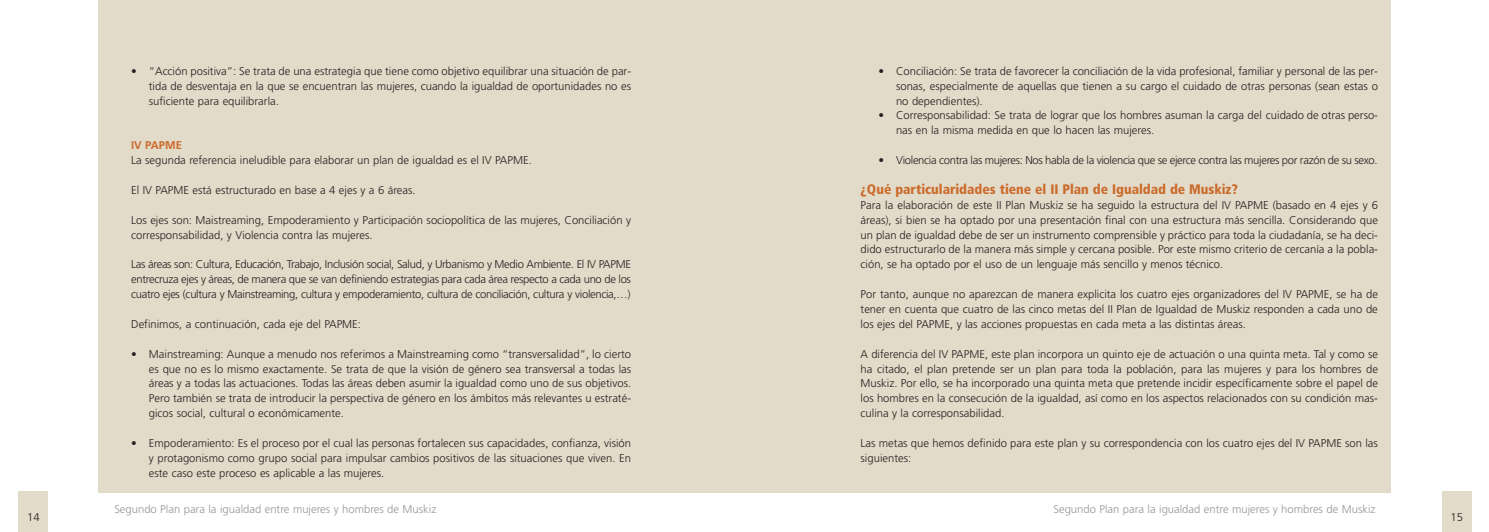
<style>
.page{position:relative;width:1489px;height:532px;background:#fff}
.page>*{position:absolute;margin:0;border:0;box-sizing:border-box;transform-origin:0 0}
.t1{font:900 condensed 13.75px "Frutiger";color:#cb6b2c}
.t2{font:300 11.25px/14.9px "Frutiger";color:#231f20;text-align:justify}
.t3{font:300 11.25px "Frutiger";color:#939598}
.t4{font:300 11.25px "Frutiger";letter-spacing:-.03em;color:#231f20}
.t5{font:700 11.25px "Frutiger";color:#cb6b2c}
</style>
<div class="page">
<div style="left:1441px;top:491px;width:30px;height:40px;background:#e3dbc9"></div>
<div style="left:99px;top:0;width:1291px;height:492px;background:#e3dbc9"></div>
<div style="left:19px;top:491px;width:29px;height:40px;background:#e3dbc9"></div>
<p class="t2" style="left:27px;top:511px;width:14px">14</p>
<p class="t2" style="left:149px;top:64px;width:483px;text-indent:-18px">• “Acción positiva”: Se trata de una estrategia que tiene como objetivo equilibrar una situación de par&shy;tida de desventaja en la que se encuentran las mujeres, cuando la igualdad de oportunidades no es suficiente para equilibrarla.</p>
<p class="t5" style="left:131px;top:141px;width:52px">IV PAPME</p>
<p class="t2" style="left:131px;top:154px;width:402px">La segunda referencia ineludible para elaborar un plan de igualdad es el IV PAPME.</p>
<p class="t2" style="left:131px;top:183px;width:286px">El IV PAPME está estructurado en base a 4 ejes y a 6 áreas.</p>
<p class="t2" style="left:131px;top:213px;width:501px">Los ejes son: Maistreaming, Empoderamiento y Participación sociopolítica de las mujeres, Conciliación y corresponsabilidad, y Violencia contra las mujeres.</p>
<p class="t2" style="left:131px;top:258px;width:501px">Las áreas son: Cultura, Educación, Trabajo, Inclusión social, Salud, y Urbanismo y Medio Ambiente. El IV PAPME entrecruza ejes y áreas, de manera que se van definiendo estrategias para cada área respecto a cada uno de los cuatro ejes (cultura y Mainstreaming, cultura y empoderamiento, cultura de conciliación, cultura y violencia,…)</p>
<p class="t2" style="left:131px;top:317px;width:231px">Definimos, a continuación, cada eje del PAPME:</p>
<p class="t2" style="left:149px;top:347px;width:484px;text-indent:-18px">• Mainstreaming: Aunque a menudo nos referimos a Mainstreaming como “transversalidad”, lo cierto es que no es lo mismo exactamente. Se trata de que la visión de género sea transversal a todas las áreas y a todas las actuaciones. Todas las áreas deben asumir la igualdad como uno de sus objetivos.<br>Pero también se trata de introducir la perspectiva de género en los ámbitos más relevantes u estraté&shy;gicos social, cultural o económicamente.</p>
<p class="t2" style="left:149px;top:436px;width:484px;text-indent:-18px">• Empoderamiento: Es el proceso por el cual las personas fortalecen sus capacidades, confianza, visión y protagonismo como grupo social para impulsar cambios positivos de las situaciones que viven. En este caso este proceso es aplicable a las mujeres.</p>
<p class="t3" style="left:114px;top:504px;width:323px">Segundo Plan para la igualdad entre mujeres y hombres de Muskiz</p>
<p class="t2" style="left:896px;top:64px;width:483px;text-indent:-18px">• Conciliación: Se trata de favorecer la conciliación de la vida profesional, familiar y personal de las per&shy;sonas, especialmente de aquellas que tienen a su cargo el cuidado de otras personas (sean estas o no dependientes).</p>
<p class="t2" style="left:896px;top:109px;width:483px;text-indent:-18px">• Corresponsabilidad: Se trata de lograr que los hombres asuman la carga del cuidado de otras perso&shy;nas en la misma medida en que lo hacen las mujeres.</p>
<p class="t4" style="left:878px;top:156px;width:501px">• Violencia contra las mujeres: Nos habla de la violencia que se ejerce contra las mujeres por razón de su sexo.</p>
<p class="t1" style="left:860px;top:183px;width:379px">¿Qué particularidades tiene el II Plan de Igualdad de Muskiz?</p>
<p class="t2" style="left:860px;top:198px;width:519px">Para la elaboración de este II Plan Muskiz se ha seguido la estructura del IV PAPME (basado en 4 ejes y 6 áreas), si bien se ha optado por una presentación final con una estructura más sencilla. Considerando que un plan de igualdad debe de ser un instrumento comprensible y práctico para toda la ciudadanía, se ha deci&shy;dido estructurarlo de la manera más simple y cercana posible. Por este mismo criterio de cercanía a la pobla&shy;ción, se ha optado por el uso de un lenguaje más sencillo y menos técnico.</p>
<p class="t2" style="left:860px;top:287px;width:519px">Por tanto, aunque no aparezcan de manera explicita los cuatro ejes organizadores del IV PAPME, se ha de tener en cuenta que cuatro de las cinco metas del II Plan de Igualdad de Muskiz responden a cada uno de los ejes del PAPME, y las acciones propuestas en cada meta a las distintas áreas.</p>
<p class="t2" style="left:860px;top:347px;width:519px">A diferencia del IV PAPME, este plan incorpora un quinto eje de actuación o una quinta meta. Tal y como se ha citado, el plan pretende ser un plan para toda la población, para las mujeres y para los hombres de Muskiz. Por ello, se ha incorporado una quinta meta que pretende incidir específicamente sobre el papel de los hombres en la consecución de la igualdad, así como en los aspectos relacionados con su condición mas&shy;culina y la corresponsabilidad.</p>
<p class="t2" style="left:860px;top:436px;width:519px">Las metas que hemos definido para este plan y su correspondencia con los cuatro ejes del IV PAPME son las siguientes:</p>
<p class="t3" style="left:1053px;top:504px;width:323px">Segundo Plan para la igualdad entre mujeres y hombres de Muskiz</p>
<p class="t2" style="left:1450px;top:511px;width:14px">15</p>
</div>
